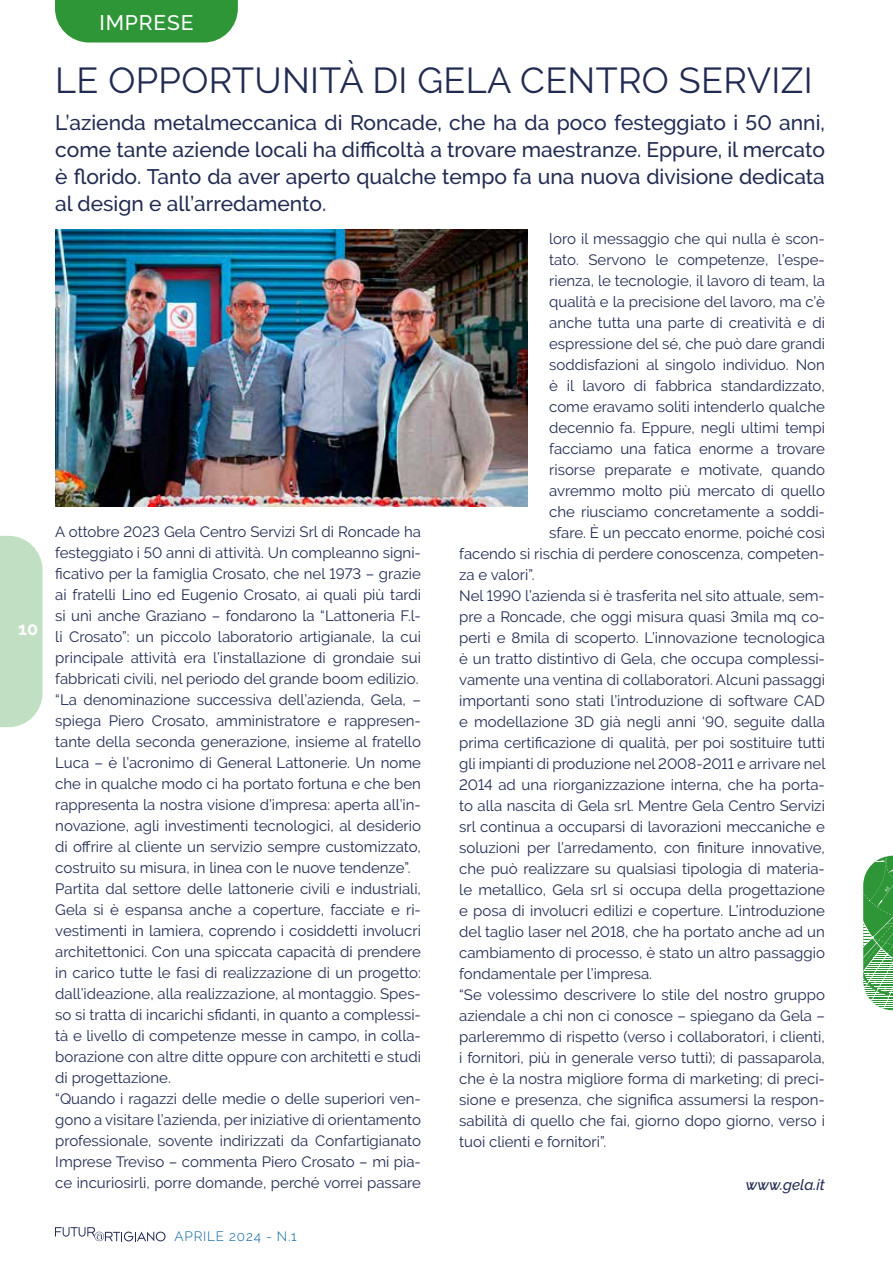
<style>
.page{position:relative;width:893px;height:1263px;background:#fff}
.page>*{position:absolute;margin:0;border:0;box-sizing:border-box;transform-origin:0 0}
.t1{font:36px "Raleway";letter-spacing:.01em;color:#212b52}
.t2{font:500 21px/27px "Raleway";color:#212b52;text-align:justify}
.t3{font:500 21px "Raleway";letter-spacing:.04em;color:#fff}
.t4{font:700 18px "Raleway";color:#fff}
.t5{font:15px/21px "Raleway";color:#212b52}
.t6{font:italic 500 15px "Raleway";color:#212b52}
.t7{font:300 13.5px "Raleway";letter-spacing:.06em;color:#00619d}
</style>
<div class="page">
<svg style="left:0;top:536px;width:43px;height:191px;background:#c5e1c7"></svg>
<svg style="left:55px;top:1227px;width:111px;height:14px"></svg>
<svg style="left:863px;top:856px;width:30px;height:154px"></svg>
<img style="left:55px;top:230px;width:473px;height:276px">
<svg style="left:55px;top:0;width:183px;height:43px;background:#3e9d47"></svg>
<p class="t4" style="left:18px;top:618px;width:21px">10</p>
<h2 class="t3" style="left:99px;top:10px;width:95px">IMPRESE</h2>
<h1 class="t1" style="left:55px;top:60px;width:759px">LE OPPORTUNITÀ DI GELA CENTRO SERVIZI</h1>
<p class="t2" style="left:55px;top:109px;width:771px">L’azienda metalmeccanica di Roncade, che ha da poco festeggiato i 50 anni, come tante aziende locali ha difficoltà a trovare maestranze. Eppure, il mercato è florido. Tanto da aver aperto qualche tempo fa una nuova divisione dedicata al design e all’arredamento.</p>
<p class="t5" style="left:55px;top:521px;width:367px">A ottobre 2023 Gela Centro Servizi Srl di Roncade ha festeggiato i 50 anni di attività. Un compleanno signi&shy;ficativo per la famiglia Crosato, che nel 1973 – grazie ai fratelli Lino ed Eugenio Crosato, ai quali più tardi si unì anche Graziano – fondarono la “Lattoneria F.l&shy;li Crosato”: un piccolo laboratorio artigianale, la cui principale attività era l’installazione di grondaie sui fabbricati civili, nel periodo del grande boom edilizio. “La denominazione successiva dell’azienda, Gela, – spiega Piero Crosato, amministratore e rappresen&shy;tante della seconda generazione, insieme al fratello Luca – è l’acronimo di General Lattonerie. Un nome che in qualche modo ci ha portato fortuna e che ben rappresenta la nostra visione d’impresa: aperta all’in&shy;novazione, agli investimenti tecnologici, al desiderio di offrire al cliente un servizio sempre customizzato, costruito su misura, in linea con le nuove tendenze”.<br>Partita dal settore delle lattonerie civili e industriali, Gela si è espansa anche a coperture, facciate e ri&shy;vestimenti in lamiera, coprendo i cosiddetti involucri architettonici. Con una spiccata capacità di prendere in carico tutte le fasi di realizzazione di un progetto: dall’ideazione, alla realizzazione, al montaggio. Spes&shy;so si tratta di incarichi sfidanti, in quanto a complessi&shy;tà e livello di competenze messe in campo, in colla&shy;borazione con altre ditte oppure con architetti e studi di progettazione.<br>“Quando i ragazzi delle medie o delle superiori ven&shy;gono a visitare l’azienda, per iniziative di orientamento professionale, sovente indirizzati da Confartigianato Imprese Treviso – commenta Piero Crosato – mi pia&shy;ce incuriosirli, porre domande, perché vorrei passare</p>
<p class="t7" style="left:175px;top:1228px;width:124px">APRILE 2024 - N.1</p>
<p class="t5" style="left:549px;top:228px;width:277px">loro il messaggio che qui nulla è scon-</p>
<p class="t5" style="left:549px;top:249px;width:277px">tato. Servono le competenze, l’espe-</p>
<p class="t5" style="left:549px;top:270px;width:277px">rienza, le tecnologie, il lavoro di team, la</p>
<p class="t5" style="left:549px;top:291px;width:277px">qualità e la precisione del lavoro, ma c’è</p>
<p class="t5" style="left:549px;top:312px;width:277px">anche tutta una parte di creatività e di</p>
<p class="t5" style="left:549px;top:333px;width:277px">espressione del sé, che può dare grandi</p>
<p class="t5" style="left:549px;top:354px;width:277px">soddisfazioni al singolo individuo. Non</p>
<p class="t5" style="left:549px;top:375px;width:277px">è il lavoro di fabbrica standardizzato,</p>
<p class="t5" style="left:549px;top:396px;width:277px">come eravamo soliti intenderlo qualche</p>
<p class="t5" style="left:549px;top:417px;width:277px">decennio fa. Eppure, negli ultimi tempi</p>
<p class="t5" style="left:549px;top:438px;width:277px">facciamo una fatica enorme a trovare</p>
<p class="t5" style="left:549px;top:459px;width:277px">risorse preparate e motivate, quando</p>
<p class="t5" style="left:549px;top:480px;width:277px">avremmo molto più mercato di quello</p>
<p class="t5" style="left:549px;top:501px;width:277px">che riusciamo concretamente a soddi-</p>
<p class="t5" style="left:549px;top:522px;width:277px">sfare. È un peccato enorme, poiché così</p>
<p class="t5" style="left:459px;top:543px;width:367px">facendo si rischia di perdere conoscenza, competen-</p>
<p class="t5" style="left:459px;top:564px;width:77px">za e valori”.</p>
<p class="t5" style="left:459px;top:585px;width:367px">Nel 1990 l’azienda si è trasferita nel sito attuale, sem-</p>
<p class="t5" style="left:459px;top:606px;width:367px">pre a Roncade, che oggi misura quasi 3mila mq co-</p>
<p class="t5" style="left:459px;top:627px;width:367px">perti e 8mila di scoperto. L’innovazione tecnologica</p>
<p class="t5" style="left:459px;top:648px;width:367px">è un tratto distintivo di Gela, che occupa complessi-</p>
<p class="t5" style="left:459px;top:669px;width:367px">vamente una ventina di collaboratori. Alcuni passaggi</p>
<p class="t5" style="left:459px;top:690px;width:367px">importanti sono stati l’introduzione di software CAD</p>
<p class="t5" style="left:459px;top:711px;width:367px">e modellazione 3D già negli anni ‘90, seguite dalla</p>
<p class="t5" style="left:459px;top:732px;width:367px">prima certificazione di qualità, per poi sostituire tutti</p>
<p class="t5" style="left:459px;top:753px;width:368px">gli impianti di produzione nel 2008-2011 e arrivare nel</p>
<p class="t5" style="left:459px;top:774px;width:367px">2014 ad una riorganizzazione interna, che ha porta-</p>
<p class="t5" style="left:459px;top:795px;width:367px">to alla nascita di Gela srl. Mentre Gela Centro Servizi</p>
<p class="t5" style="left:459px;top:816px;width:367px">srl continua a occuparsi di lavorazioni meccaniche e</p>
<p class="t5" style="left:459px;top:837px;width:367px">soluzioni per l’arredamento, con finiture innovative,</p>
<p class="t5" style="left:459px;top:858px;width:367px">che può realizzare su qualsiasi tipologia di materia-</p>
<p class="t5" style="left:459px;top:879px;width:367px">le metallico, Gela srl si occupa della progettazione</p>
<p class="t5" style="left:459px;top:900px;width:367px">e posa di involucri edilizi e coperture. L’introduzione</p>
<p class="t5" style="left:459px;top:921px;width:367px">del taglio laser nel 2018, che ha portato anche ad un</p>
<p class="t5" style="left:459px;top:942px;width:367px">cambiamento di processo, è stato un altro passaggio</p>
<p class="t5" style="left:459px;top:963px;width:194px">fondamentale per l’impresa.</p>
<p class="t5" style="left:459px;top:984px;width:367px">“Se volessimo descrivere lo stile del nostro gruppo</p>
<p class="t5" style="left:459px;top:1005px;width:367px">aziendale a chi non ci conosce – spiegano da Gela –</p>
<p class="t5" style="left:459px;top:1026px;width:367px">parleremmo di rispetto (verso i collaboratori, i clienti,</p>
<p class="t5" style="left:459px;top:1047px;width:367px">i fornitori, più in generale verso tutti); di passaparola,</p>
<p class="t5" style="left:459px;top:1068px;width:367px">che è la nostra migliore forma di marketing; di preci-</p>
<p class="t5" style="left:459px;top:1089px;width:367px">sione e presenza, che significa assumersi la respon-</p>
<p class="t5" style="left:459px;top:1110px;width:367px">sabilità di quello che fai, giorno dopo giorno, verso i</p>
<p class="t5" style="left:459px;top:1131px;width:149px">tuoi clienti e fornitori”.</p>
<p class="t6" style="left:746px;top:1176px;width:80px">www.gela.it</p>
</div>
